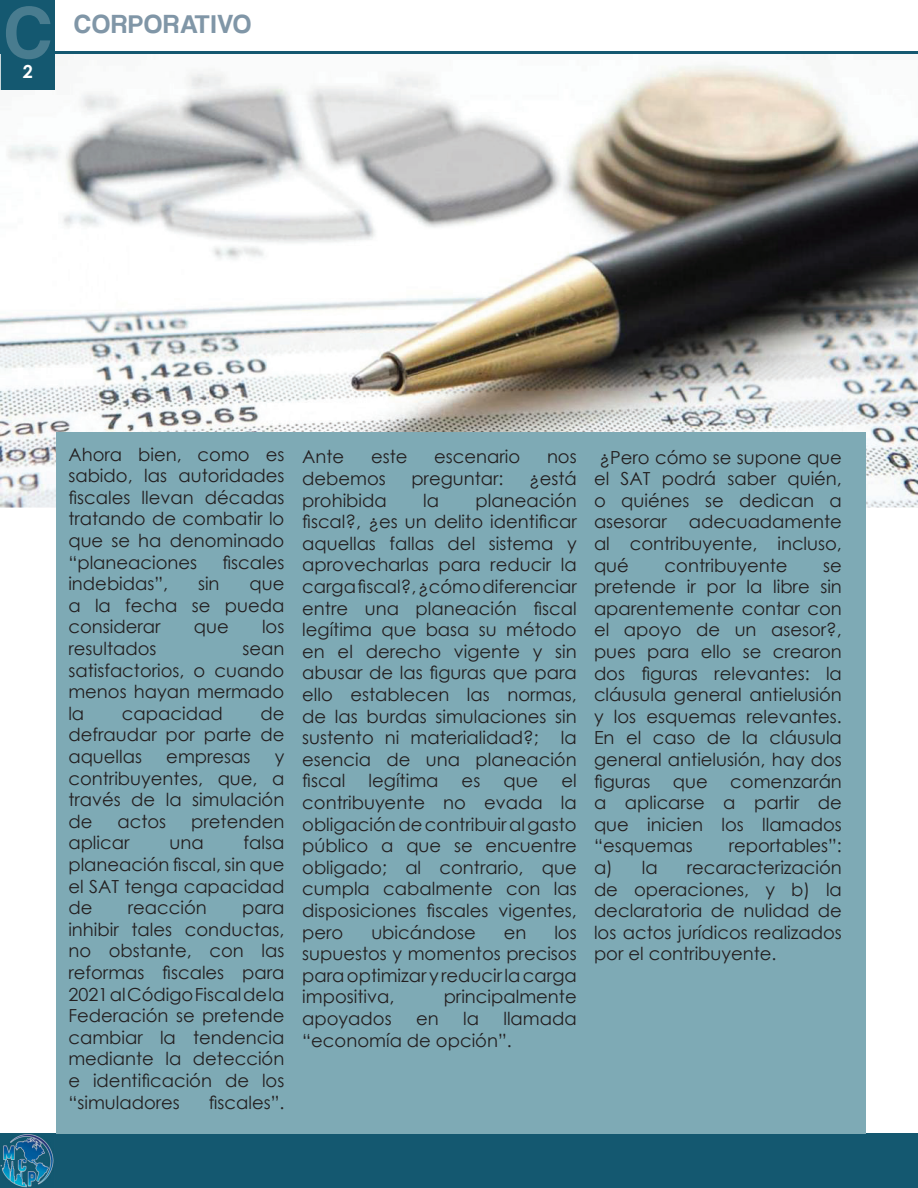
<style>
.page{position:relative;width:918px;height:1188px;background:#fff}
.page>*{position:absolute;margin:0;border:0;box-sizing:border-box;transform-origin:0 0}
.t1{font:75px "Coolvetica Rg";color:#497c8f}
.t2{font:27px "Coolvetica Rg";letter-spacing:.05em;color:#8096a7}
.t3{font:18px/21.6px "Century Gothic";color:#231f20;text-align:justify}
.t4{font:700 18px "Century Gothic";color:#fff}
</style>
<div class="page">
<div style="left:0;top:1134px;width:918px;height:54px;background:#145870"></div>
<hr style="left:0;top:51px;width:918px;height:3px;background:#145870">
<img style="left:1px;top:1134px;width:53px;height:54px">
<img style="left:0;top:54px;width:918px;height:454px">
<div style="left:1px;top:0;width:54px;height:90px;background:#145870"></div>
<div style="left:56px;top:432px;width:810px;height:702px;background:#7eaab5"></div>
<h1 class="t1" style="left:5px;top:-12px;width:47px">C</h1>
<p class="t4" style="left:23px;top:57px;width:12px">2</p>
<h2 class="t2" style="left:74px;top:8px;width:179px">CORPORATIVO</h2>
<p class="t3" style="left:68px;top:443px;width:218px">Ahora bien, como es sabido, las autoridades fiscales llevan décadas tratando de combatir lo que se ha denominado “planeaciones</p>
<p class="t3" style="left:222px;top:551px;width:63px">fiscales</p>
<p class="t3" style="left:68px;top:573px;width:101px">indebidas”,</p>
<p class="t3" style="left:198px;top:573px;width:23px">sin</p>
<p class="t3" style="left:68px;top:573px;width:218px;text-indent:181px">que a la fecha se pueda considerar</p>
<p class="t3" style="left:194px;top:616px;width:36px">que</p>
<p class="t3" style="left:262px;top:616px;width:24px">los</p>
<p class="t3" style="left:68px;top:637px;width:90px">resultados</p>
<p class="t3" style="left:68px;top:637px;width:218px;text-indent:174px">sean satisfactorios, o cuando menos hayan mermado la</p>
<p class="t3" style="left:122px;top:702px;width:102px">capacidad</p>
<p class="t3" style="left:68px;top:702px;width:218px;text-indent:192px">de defraudar por parte de aquellas</p>
<p class="t3" style="left:166px;top:745px;width:86px">empresas</p>
<p class="t3" style="left:68px;top:745px;width:218px;text-indent:206px">y contribuyentes, que, a través de la simulación de</p>
<p class="t3" style="left:117px;top:810px;width:50px">actos</p>
<p class="t3" style="left:191px;top:810px;width:95px">pretenden</p>
<p class="t3" style="left:68px;top:832px;width:63px">aplicar</p>
<p class="t3" style="left:169px;top:832px;width:36px">una</p>
<p class="t3" style="left:68px;top:832px;width:218px;text-indent:175px">falsa planeación fiscal, sin que el SAT tenga capacidad de</p>
<p class="t3" style="left:128px;top:897px;width:81px">reacción</p>
<p class="t3" style="left:68px;top:897px;width:218px;text-indent:174px">para inhibir tales conductas, no obstante, con las reformas fiscales para 2021 al Código Fiscal de la Federación se pretende cambiar la tendencia mediante la detección e identificación de los “simuladores</p>
<p class="t3" style="left:209px;top:1091px;width:77px">fiscales”.</p>
<p class="t3" style="left:302px;top:446px;width:44px">Ante</p>
<p class="t3" style="left:371px;top:446px;width:38px">este</p>
<p class="t3" style="left:434px;top:446px;width:88px">escenario</p>
<p class="t3" style="left:547px;top:446px;width:31px">nos</p>
<p class="t3" style="left:302px;top:467px;width:85px">debemos</p>
<p class="t3" style="left:411px;top:467px;width:94px">preguntar:</p>
<p class="t3" style="left:529px;top:467px;width:49px">¿está</p>
<p class="t3" style="left:302px;top:489px;width:86px">prohibida</p>
<p class="t3" style="left:423px;top:489px;width:17px">la</p>
<p class="t3" style="left:302px;top:489px;width:276px;text-indent:173px">planeación fiscal?, ¿es un delito identificar aquellas fallas del sistema y aprovecharlas para reducir la carga fiscal?, ¿cómo diferenciar entre una planeación fiscal legítima que basa su método en el derecho vigente y sin abusar de las figuras que para ello establecen las normas, de las burdas simulaciones sin sustento ni materialidad?; la esencia de una planeación fiscal</p>
<p class="t3" style="left:369px;top:770px;width:71px">legítima</p>
<p class="t3" style="left:462px;top:770px;width:20px">es</p>
<p class="t3" style="left:503px;top:770px;width:36px">que</p>
<p class="t3" style="left:302px;top:770px;width:276px;text-indent:259px">el contribuyente no evada la obligación de contribuir al gasto público a que se encuentre obligado; al contrario, que cumpla cabalmente con las disposiciones fiscales vigentes, pero</p>
<p class="t3" style="left:371px;top:921px;width:106px">ubicándose</p>
<p class="t3" style="left:504px;top:921px;width:24px">en</p>
<p class="t3" style="left:302px;top:921px;width:276px;text-indent:252px">los supuestos y momentos precisos para optimizar y reducir la carga impositiva,</p>
<p class="t3" style="left:444px;top:986px;width:135px">principalmente</p>
<p class="t3" style="left:302px;top:1007px;width:91px">apoyados</p>
<p class="t3" style="left:416px;top:1007px;width:24px">en</p>
<p class="t3" style="left:463px;top:1007px;width:17px">la</p>
<p class="t3" style="left:302px;top:1007px;width:276px;text-indent:201px">llamada “economía de opción”.</p>
<p class="t3" style="left:594px;top:446px;width:249px;text-indent:5px">¿Pero cómo se supone que el SAT podrá saber quién, o quiénes se dedican a asesorar adecuadamente al contribuyente, incluso, qué</p>
<p class="t3" style="left:665px;top:554px;width:124px">contribuyente</p>
<p class="t3" style="left:594px;top:554px;width:249px;text-indent:229px">se pretende ir por la libre sin aparentemente contar con el apoyo de un asesor?, pues para ello se crearon dos figuras relevantes: la cláusula general antielusión y los esquemas relevantes.<br>En el caso de la cláusula general antielusión, hay dos figuras que comenzarán a aplicarse a partir de que inicien los llamados “esquemas</p>
<p class="t3" style="left:729px;top:835px;width:115px">reportables”:</p>
<p class="t3" style="left:594px;top:856px;width:249px;text-indent:93px">recaracterización de operaciones, y b) la declaratoria de nulidad de los actos jurídicos realizados por el contribuyente.</p>
<p class="t3" style="left:594px;top:856px;width:65px">a) la</p>
</div>
